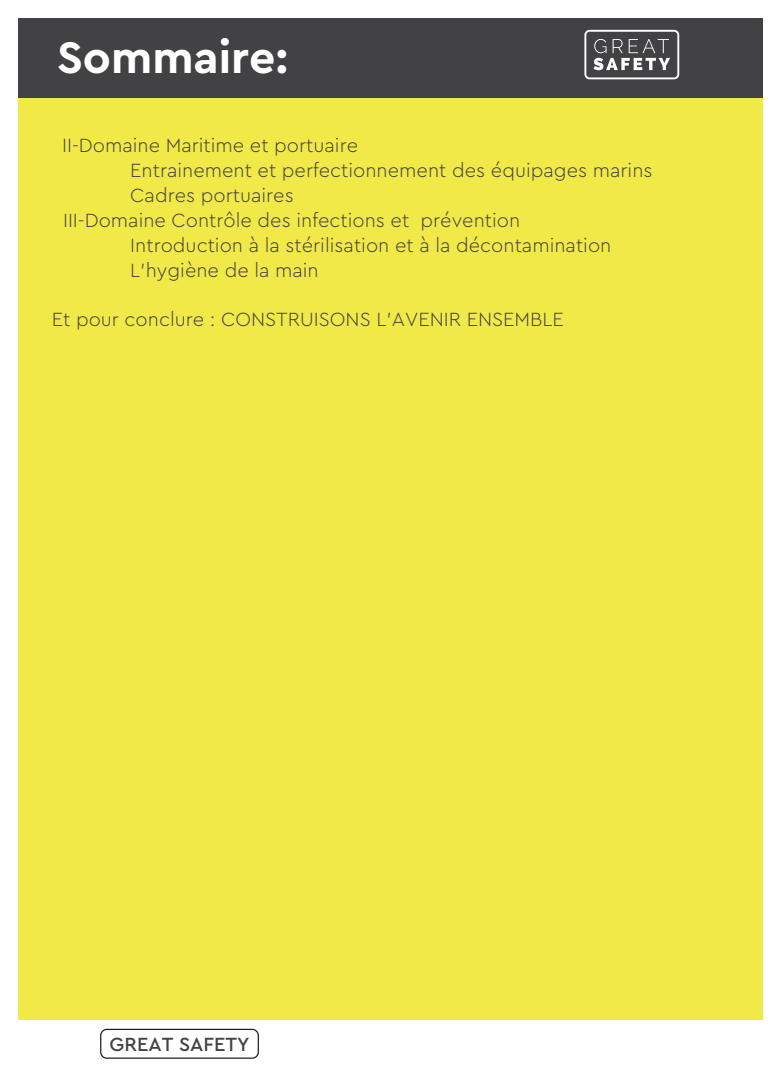
<style>
.page{position:relative;width:780px;height:1088px;background:#fff}
.page>*{position:absolute;margin:0;border:0;box-sizing:border-box;transform-origin:0 0}
.t1{font:700 46.25px "Cera Pro";color:#fff}
.t2{font:300 20px "Cera Pro";color:#434244}
.t3{font:500 20px "Cera Pro";color:#434244}
</style>
<div class="page">
<div style="left:18px;top:18px;width:744px;height:80px;background:#424143"></div>
<div style="left:18px;top:98px;width:744px;height:921px;background:#f1e948"></div>
<div style="left:100px;top:1029px;width:159px;height:30px;border:1px solid #231f20;border-radius:6px"></div>
<svg style="left:584px;top:30px;width:95px;height:49px"></svg>
<h1 class="t1" style="left:57px;top:26px;width:233px">Sommaire:</h1>
<p class="t2" style="left:62px;top:132px;width:297px">II-Domaine Maritime et portuaire</p>
<p class="t2" style="left:130px;top:157px;width:523px">Entrainement et perfectionnement des équipages marins</p>
<p class="t2" style="left:130px;top:182px;width:165px">Cadres portuaires</p>
<p class="t2" style="left:63px;top:207px;width:458px">III-Domaine Contrôle des infections et prévention</p>
<p class="t2" style="left:130px;top:232px;width:482px">Introduction à la stérilisation et à la décontamination</p>
<p class="t2" style="left:130px;top:257px;width:190px">L’hygiène de la main</p>
<p class="t2" style="left:52px;top:306px;width:513px">Et pour conclure : CONSTRUISONS L’AVENIR ENSEMBLE</p>
<p class="t3" style="left:110px;top:1031px;width:141px">GREAT SAFETY</p>
</div>
